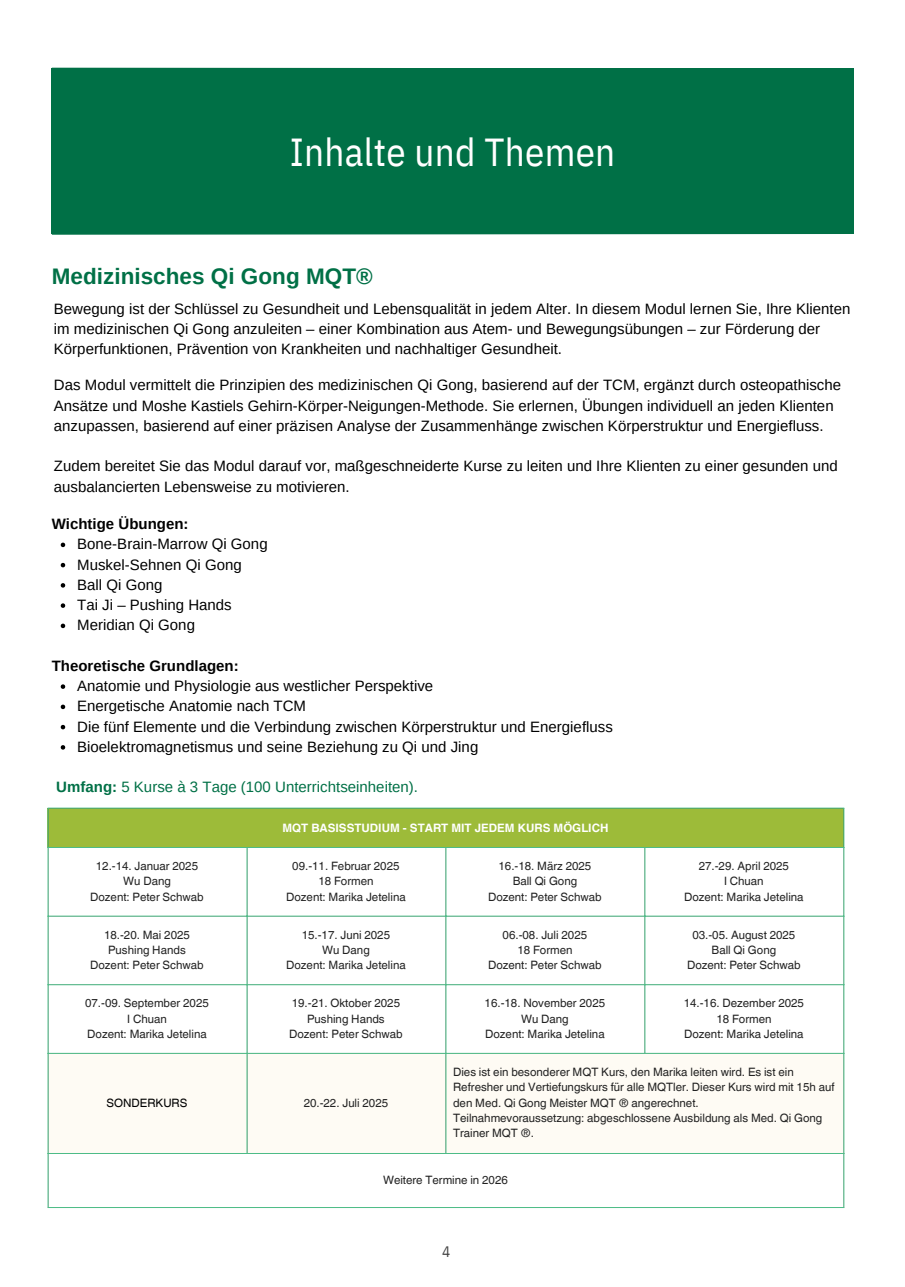
<style>
.page{position:relative;width:905px;height:1287px;background:#fff}
.page>*{position:absolute;margin:0;border:0;box-sizing:border-box;transform-origin:0 0}
.t1{font:39px "IBM Plex Sans Cond";letter-spacing:.005em;color:#fff}
.t2{font:700 22.5px "Arimo";color:#007046}
.t3{font:15.15px "IBM Plex Sans Cond";color:#404040}
.t4{font:15px/20.2px "Arimo";color:#000}
.t5{font:15px "Arimo";color:#007046}
.t6{font:700 15px "Arimo";color:#000}
.t7{font:11.55px/15.5px "Helvetica World";color:#222;text-align:center}
.t8{font:700 11.55px "Helvetica World";color:#fff}
.t9{font:11.55px "Helvetica World";color:#000}
.s1{font-weight:700}
</style>
<div class="page">
<div style="left:52px;top:68px;width:801px;height:98px;background:#007046"></div>
<div style="left:52px;top:166px;width:801px;height:68px;background:#007046"></div>
<svg style="left:52px;top:234px;width:754px;height:1px"></svg>
<svg style="left:61px;top:543px;width:4px;height:4px"></svg>
<svg style="left:61px;top:563px;width:4px;height:4px"></svg>
<svg style="left:61px;top:583px;width:4px;height:5px"></svg>
<svg style="left:61px;top:603px;width:4px;height:5px"></svg>
<svg style="left:61px;top:624px;width:4px;height:4px"></svg>
<svg style="left:61px;top:684px;width:4px;height:5px"></svg>
<svg style="left:61px;top:705px;width:4px;height:4px"></svg>
<svg style="left:61px;top:725px;width:4px;height:4px"></svg>
<svg style="left:61px;top:745px;width:4px;height:5px"></svg>
<div style="left:48px;top:808px;width:796px;height:40px;background:#9dbb39"></div>
<svg style="left:49px;top:848px;width:794px;height:205px"></svg>
<div style="left:49px;top:1054px;width:794px;height:99px;background:#fefbf4"></div>
<hr style="left:48px;top:808px;width:1px;height:399px;background:#4dbd87">
<hr style="left:247px;top:848px;width:1px;height:305px;background:#4dbd87">
<hr style="left:445px;top:848px;width:1px;height:305px;background:#4dbd87">
<hr style="left:644px;top:848px;width:1px;height:205px;background:#4dbd87">
<hr style="left:843px;top:808px;width:1px;height:399px;background:#4dbd87">
<hr style="left:48px;top:808px;width:796px;height:1px;background:#4dbd87">
<hr style="left:48px;top:847px;width:796px;height:1px;background:#4dbd87">
<hr style="left:48px;top:916px;width:796px;height:1px;background:#4dbd87">
<hr style="left:48px;top:984px;width:796px;height:1px;background:#4dbd87">
<hr style="left:48px;top:1053px;width:796px;height:1px;background:#4dbd87">
<hr style="left:48px;top:1153px;width:796px;height:1px;background:#4dbd87">
<hr style="left:48px;top:1207px;width:796px;height:1px;background:#4dbd87">
<h1 class="t1" style="left:290px;top:126px;width:327px">Inhalte und Themen</h1>
<h2 class="t2" style="left:52px;top:263px;width:322px">Medizinisches Qi Gong MQT®</h2>
<p class="t4" style="left:54px;top:299px;width:798px">Bewegung ist der Schlüssel zu Gesundheit und Lebensqualität in jedem Alter. In diesem Modul lernen Sie, Ihre Klienten im medizinischen Qi Gong anzuleiten – einer Kombination aus Atem- und Bewegungsübungen – zur Förderung der<br>Körperfunktionen, Prävention von Krankheiten und nachhaltiger Gesundheit.</p>
<p class="t4" style="left:54px;top:375px;width:788px">Das Modul vermittelt die Prinzipien des medizinischen Qi Gong, basierend auf der TCM, ergänzt durch osteopathische<br>Ansätze und Moshe Kastiels Gehirn-Körper-Neigungen-Methode. Sie erlernen, Übungen individuell an jeden Klienten anzupassen, basierend auf einer präzisen Analyse der Zusammenhänge zwischen Körperstruktur und Energiefluss.</p>
<p class="t4" style="left:54px;top:456px;width:785px">Zudem bereitet Sie das Modul darauf vor, maßgeschneiderte Kurse zu leiten und Ihre Klienten zu einer gesunden und ausbalancierten Lebensweise zu motivieren.</p>
<p class="t6" style="left:52px;top:516px;width:138px">Wichtige Übungen:</p>
<p class="t4" style="left:77px;top:534px;width:192px">Bone-Brain-Marrow Qi Gong<br>Muskel-Sehnen Qi Gong<br>Ball Qi Gong<br>Tai Ji – Pushing Hands<br>Meridian Qi Gong</p>
<p class="t6" style="left:52px;top:657px;width:188px">Theoretische Grundlagen:</p>
<p class="t4" style="left:77px;top:676px;width:537px">Anatomie und Physiologie aus westlicher Perspektive<br>Energetische Anatomie nach TCM<br>Die fünf Elemente und die Verbindung zwischen Körperstruktur und Energiefluss Bioelektromagnetismus und seine Beziehung zu Qi und Jing</p>
<p class="t5" style="left:56px;top:778px;width:363px"><span class="s1">Umfang:</span> 5 Kurse à 3 Tage (100 Unterrichtseinheiten).</p>
<p class="t8" style="left:282px;top:818px;width:327px">MQT BASISSTUDIUM - START MIT JEDEM KURS MÖGLICH</p>
<p class="t7" style="left:90px;top:858px;width:115px">12.-14. Januar 2025<br>Wu Dang<br>Dozent: Peter Schwab</p>
<p class="t7" style="left:286px;top:858px;width:121px">09.-11. Februar 2025<br>18 Formen<br>Dozent: Marika Jetelina</p>
<p class="t7" style="left:488px;top:858px;width:115px">16.-18. März 2025<br>Ball Qi Gong<br>Dozent: Peter Schwab</p>
<p class="t7" style="left:684px;top:858px;width:121px">27.-29. April 2025<br>I Chuan<br>Dozent: Marika Jetelina</p>
<p class="t7" style="left:90px;top:927px;width:115px">18.-20. Mai 2025<br>Pushing Hands<br>Dozent: Peter Schwab</p>
<p class="t7" style="left:286px;top:927px;width:121px">15.-17. Juni 2025<br>Wu Dang<br>Dozent: Marika Jetelina</p>
<p class="t7" style="left:488px;top:927px;width:115px">06.-08. Juli 2025<br>18 Formen<br>Dozent: Peter Schwab</p>
<p class="t7" style="left:687px;top:927px;width:115px">03.-05. August 2025<br>Ball Qi Gong<br>Dozent: Peter Schwab</p>
<p class="t7" style="left:85px;top:996px;width:125px">07.-09. September 2025<br>I Chuan<br>Dozent: Marika Jetelina</p>
<p class="t7" style="left:289px;top:996px;width:115px">19.-21. Oktober 2025<br>Pushing Hands<br>Dozent: Peter Schwab</p>
<p class="t7" style="left:484px;top:996px;width:122px">16.-18. November 2025<br>Wu Dang<br>Dozent: Marika Jetelina</p>
<p class="t7" style="left:683px;top:996px;width:122px">14.-16. Dezember 2025<br>18 Formen<br>Dozent: Marika Jetelina</p>
<p class="t7" style="left:453px;top:1064px;width:383px;text-align:left">Dies ist ein besonderer MQT Kurs, den Marika leiten wird. Es ist ein Refresher und Vertiefungskurs für alle MQTler. Dieser Kurs wird mit 15h auf den Med. Qi Gong Meister MQT ® angerechnet.<br>Teilnahmevoraussetzung: abgeschlossene Ausbildung als Med. Qi Gong Trainer MQT ®.</p>
<p class="t7" style="left:383px;top:1172px;width:126px">Weitere Termine in 2026</p>
<p class="t9" style="left:106px;top:1096px;width:82px">SONDERKURS</p>
<p class="t7" style="left:304px;top:1095px;width:86px">20.-22. Juli 2025</p>
<p class="t3" style="left:442px;top:1242px;width:10px">4</p>
</div>
